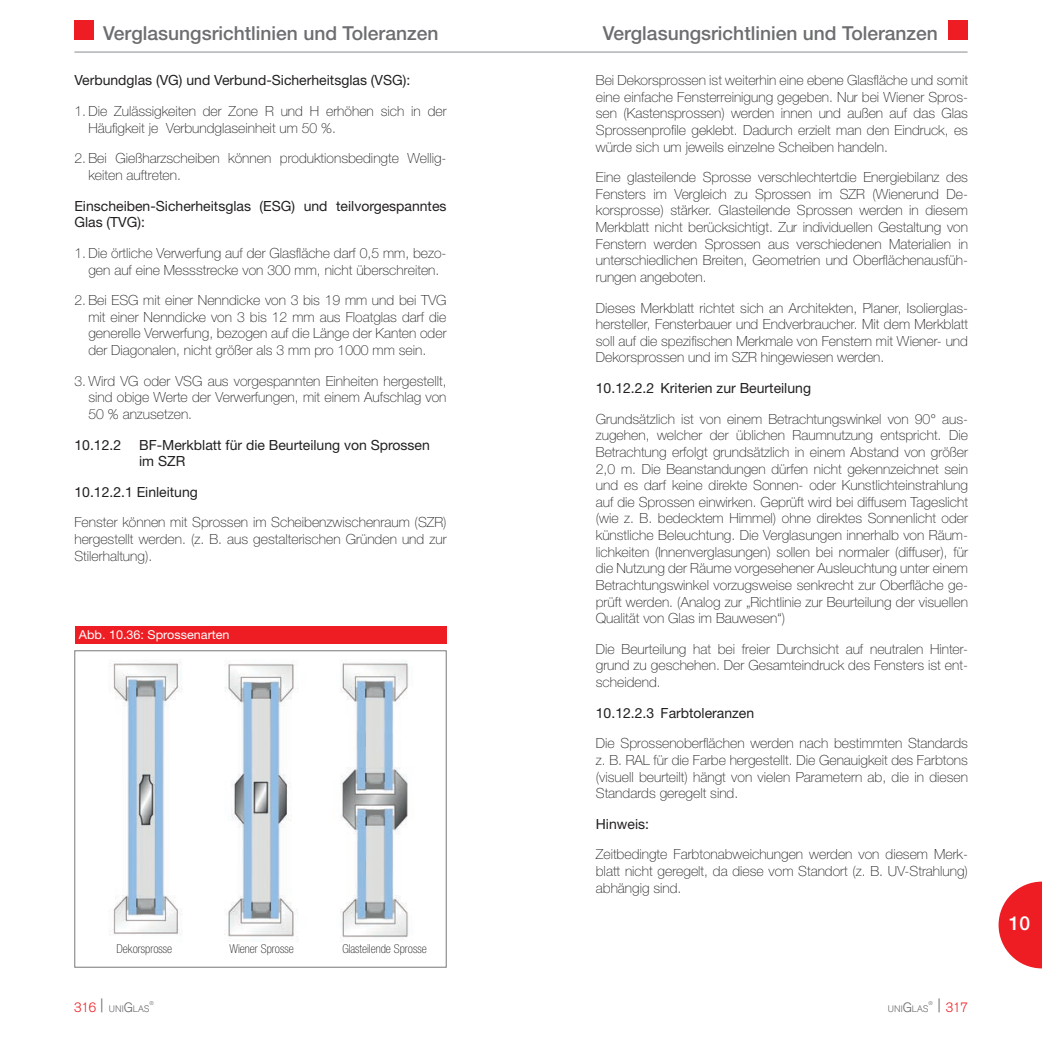
<style>
.page{position:relative;width:1042px;height:1042px;background:#fff}
.page>*{position:absolute;margin:0;border:0;box-sizing:border-box;transform-origin:0 0}
.t1{font:500 19.25px "Helvetica Neue";color:#6c6d70}
.t2{font:500 19.25px "Helvetica Neue";color:#fff}
.t3{font:100 14px/16.6px "Helvetica Neue";color:#231f20;text-align:justify}
.t4{font:14px/16.6px "Helvetica Neue";color:#231f20}
.t5{font:300 13.3px "Akzidenz Grotesk";color:#ee1d23}
.t6{font:100 condensed 12.25px "Helvetica Neue";color:#231f20}
.t7{font:12.25px "Helvetica Neue";color:#fff}
.t8{font:300 9.28px "Akzidenz Grotesk";color:#6c6d70}
.t9{font:300 5.42px "Akzidenz Grotesk";color:#6c6d70}
.s1{font-size:13.3px;color:#ee1d23}
.s2{font-size:18.55px}
.s3{font-size:13.3px}
.s4{font-size:18.55px;color:#6c6d70}
</style>
<div class="page">
<div style="left:74px;top:20px;width:20px;height:20px;background:#ee1d23"></div>
<div style="left:947px;top:20px;width:20px;height:20px;background:#ee1d23"></div>
<hr style="left:74px;top:51px;width:893px;height:2px;background:#bcbdc0">
<svg style="left:998px;top:881px;width:44px;height:87px"></svg>
<img style="left:110px;top:662px;width:73px;height:273px">
<img style="left:225px;top:661px;width:73px;height:278px">
<img style="left:340px;top:661px;width:69px;height:278px">
<div style="left:75px;top:626px;width:371px;height:17px;background:#ee1d23"></div>
<div style="left:74px;top:650px;width:372px;height:317px;border:1px solid #76787b"></div>
<h1 class="t1" style="left:103px;top:21px;width:337px">Verglasungsrichtlinien und Toleranzen</h1>
<h1 class="t1" style="left:603px;top:21px;width:337px">Verglasungsrichtlinien und Toleranzen</h1>
<p class="t4" style="left:74px;top:72px;width:337px">Verbundglas (VG) und Verbund-Sicherheitsglas (VSG):</p>
<p class="t3" style="left:88px;top:103px;width:360px;text-indent:-14px">1. Die Zulässigkeiten der Zone R und H erhöhen sich in der<br>Häufigkeit je Verbundglaseinheit um 50 %.</p>
<p class="t3" style="left:88px;top:150px;width:360px;text-indent:-14px">2. Bei Gießharzscheiben können produktionsbedingte Wellig&shy;keiten auftreten.</p>
<p class="t4" style="left:74px;top:197px;width:374px">Einscheiben-Sicherheitsglas (ESG) und teilvorgespanntes<br>Glas (TVG):</p>
<p class="t3" style="left:74px;top:245px;width:374px;text-align:center">1. Die örtliche Verwerfung auf der Glasfläche darf 0,5 mm, bezo&shy;gen auf eine Messstrecke von 300 mm, nicht überschreiten.</p>
<p class="t3" style="left:88px;top:292px;width:360px;text-indent:-14px">2. Bei ESG mit einer Nenndicke von 3 bis 19 mm und bei TVG mit einer Nenndicke von 3 bis 12 mm aus Floatglas darf die generelle Verwerfung, bezogen auf die Länge der Kanten oder der Diagonalen, nicht größer als 3 mm pro 1000 mm sein.</p>
<p class="t3" style="left:88px;top:372px;width:360px;text-indent:-14px">3. Wird VG oder VSG aus vorgespannten Einheiten hergestellt, sind obige Werte der Verwerfungen, mit einem Aufschlag von 50 % anzusetzen.</p>
<p class="t4" style="left:74px;top:436px;width:48px">10.12.2</p>
<p class="t4" style="left:139px;top:436px;width:292px">BF-Merkblatt für die Beurteilung von Sprossen im SZR</p>
<p class="t4" style="left:74px;top:483px;width:125px">10.12.2.1 Einleitung</p>
<p class="t3" style="left:74px;top:514px;width:374px">Fenster können mit Sprossen im Scheibenzwischenraum (SZR) hergestellt werden. (z. B. aus gestalterischen Gründen und zur Stilerhaltung).</p>
<p class="t7" style="left:79px;top:628px;width:152px">Abb. 10.36: Sprossenarten</p>
<p class="t6" style="left:117px;top:941px;width:57px">Dekorsprosse</p>
<p class="t6" style="left:229px;top:941px;width:66px">Wiener Sprosse</p>
<p class="t6" style="left:342px;top:941px;width:86px">Glasteilende Sprosse</p>
<p class="t3" style="left:596px;top:72px;width:374px">Bei Dekorsprossen ist weiterhin eine ebene Glasfläche und somit eine einfache Fensterreinigung gegeben. Nur bei Wiener Spros&shy;sen (Kastensprossen) werden innen und außen auf das Glas Sprossenprofile geklebt. Dadurch erzielt man den Eindruck, es würde sich um jeweils einzelne Scheiben handeln.</p>
<p class="t3" style="left:596px;top:169px;width:374px">Eine glasteilende Sprosse verschlechtertdie Energiebilanz des Fensters im Vergleich zu Sprossen im SZR (Wienerund De&shy;korsprosse) stärker. Glasteilende Sprossen werden in diesem Merkblatt nicht berücksichtigt. Zur individuellen Gestaltung von Fenstern werden Sprossen aus verschiedenen Materialien in unterschiedlichen Breiten, Geometrien und Oberflächenausfüh&shy;rungen angeboten.</p>
<p class="t3" style="left:596px;top:299px;width:374px">Dieses Merkblatt richtet sich an Architekten, Planer, Isolierglas&shy;hersteller, Fensterbauer und Endverbraucher. Mit dem Merkblatt soll auf die spezifischen Merkmale von Fenstern mit Wiener- und Dekorsprossen und im SZR hingewiesen werden.</p>
<p class="t4" style="left:596px;top:379px;width:217px">10.12.2.2 Kriterien zur Beurteilung</p>
<p class="t3" style="left:596px;top:410px;width:374px">Grundsätzlich ist von einem Betrachtungswinkel von 90° aus&shy;zugehen, welcher der üblichen Raumnutzung entspricht. Die Betrachtung erfolgt grundsätzlich in einem Abstand von größer 2,0 m. Die Beanstandungen dürfen nicht gekennzeichnet sein und es darf keine direkte Sonnen- oder Kunstlichteinstrahlung auf die Sprossen einwirken. Geprüft wird bei diffusem Tageslicht (wie z. B. bedecktem Himmel) ohne direktes Sonnenlicht oder künstliche Beleuchtung. Die Verglasungen innerhalb von Räum&shy;lichkeiten (Innenverglasungen) sollen bei normaler (diffuser), für die Nutzung der Räume vorgesehener Ausleuchtung unter einem Betrachtungswinkel vorzugsweise senkrecht zur Oberfläche ge&shy;prüft werden. (Analog zur „Richtlinie zur Beurteilung der visuellen Qualität von Glas im Bauwesen“)</p>
<p class="t3" style="left:596px;top:640px;width:374px">Die Beurteilung hat bei freier Durchsicht auf neutralen Hinter&shy;grund zu geschehen. Der Gesamteindruck des Fensters ist ent&shy;scheidend.</p>
<p class="t4" style="left:596px;top:704px;width:160px">10.12.2.3 Farbtoleranzen</p>
<p class="t3" style="left:596px;top:735px;width:374px">Die Sprossenoberflächen werden nach bestimmten Standards z. B. RAL für die Farbe hergestellt. Die Genauigkeit des Farbtons (visuell beurteilt) hängt von vielen Parametern ab, die in diesen Standards geregelt sind.</p>
<p class="t4" style="left:596px;top:815px;width:55px">Hinweis:</p>
<p class="t3" style="left:596px;top:846px;width:374px">Zeitbedingte Farbtonabweichungen werden von diesem Merk&shy;blatt nicht geregelt, da diese vom Standort (z. B. UV-Strahlung) abhängig sind.</p>
<p class="t8" style="left:74px;top:1003px;width:77px"><span class="s1">316</span> <span class="s2">|</span> UNI<span class="s3">G</span>LAS</p>
<p class="t9" style="left:149px;top:1000px;width:6px">®</p>
<p class="t8" style="left:888px;top:1003px;width:42px">UNI<span class="s3">G</span>LAS</p>
<p class="t9" style="left:928px;top:1000px;width:6px">®</p>
<p class="t5" style="left:937px;top:999px;width:32px"><span class="s4">|</span> 317</p>
<h1 class="t2" style="left:1009px;top:912px;width:23px">10</h1>
</div>
